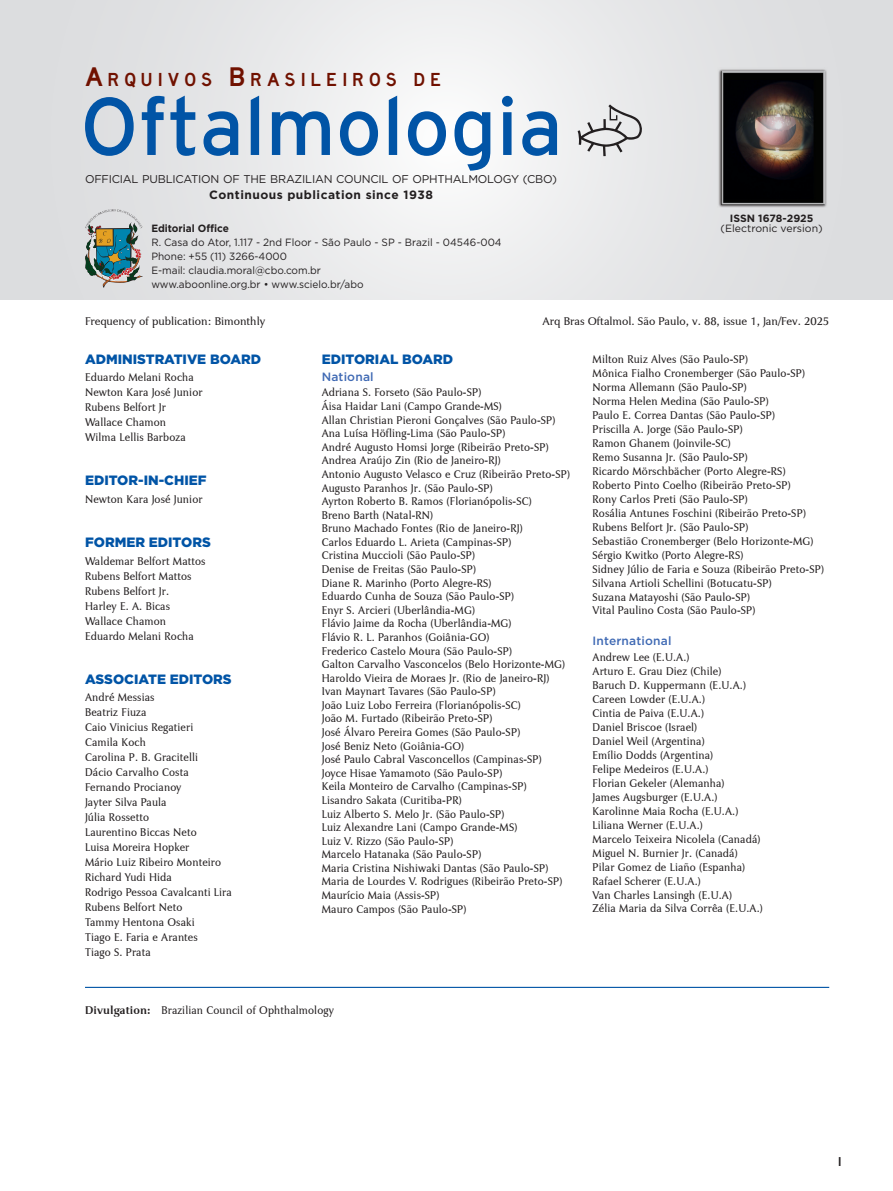
<style>
.page{position:relative;width:893px;height:1191px;background:#fff}
.page>*{position:absolute;margin:0;border:0;box-sizing:border-box;transform-origin:0 0}
.t1{font:17.55px "highwaygothic";letter-spacing:.255em;color:#701100;scale:1.07 1}
.t2{font:900 13.5px "Gotham";color:#0154a6}
.t3{font:500 12.75px "Gotham";color:#231f20}
.t4{font:700 12px "Gotham";letter-spacing:.04em;color:#231f20}
.t5{font:500 12px "Gotham";letter-spacing:.015em;color:#406ab4}
.t6{font:11.25px/13.6px "Jaguar JC Book";letter-spacing:.015em;color:#231f20;scale:.95 1}
.t7{font:11.25px "Jaguar JC Book";letter-spacing:.015em;color:#231f20}
.t8{font:11.25px "Gotham";letter-spacing:-.02em;color:#231f20}
.t9{font:10.5px/14px "Gotham";color:#231f20;scale:.96 1}
.t10{font:10.5px "Gotham";color:#231f20}
.t11{font:700 10.5px "Gotham";color:#231f20;scale:.96 1}
.t12{font:700 10.5px "Gotham";color:#231f20}
.s1{font-size:25.05px}
.s2{font-family:"Jaguar JC Bold"}
</style>
<div class="page">
<svg style="left:0;top:0;width:893px;height:300px;fill:#e5e5e7"></svg>
<hr style="left:85px;top:986px;width:744px;height:2px;background:#0154a6">
<svg style="left:85px;top:96px;width:472px;height:75px"></svg>
<svg style="left:578px;top:104px;width:65px;height:52px;background:#cacacb"></svg>
<svg style="left:85px;top:209px;width:58px;height:79px;background:#8da09d"></svg>
<img style="left:718px;top:68px;width:110px;height:140px">
<h1 class="t1" style="left:85px;top:69px;width:334px"><span class="s1">A</span>RQUIVOS <span class="s1">B</span>RASILEIROS DE</h1>
<p class="t8" style="left:85px;top:172px;width:473px">OFFICIAL PUBLICATION OF THE BRAZILIAN COUNCIL OF OPHTHALMOLOGY (CBO)</p>
<p class="t4" style="left:209px;top:187px;width:225px">Continuous publication since 1938</p>
<p class="t11" style="left:151px;top:222px;width:82px">Editorial Office</p>
<p class="t9" style="left:151px;top:235px;width:366px">R. Casa do Ator, 1.117 - 2nd Floor - São Paulo - SP - Brazil - 04546-004<br>Phone: +55 (11) 3266-4000<br>E-mail: claudia.moral@cbo.com.br<br>www.aboonline.org.br • www.scielo.br/abo</p>
<p class="t12" style="left:730px;top:211px;width:85px">ISSN 1678-2925</p>
<p class="t10" style="left:721px;top:222px;width:104px">(Electronic version)</p>
<p class="t7" style="left:85px;top:314px;width:182px">Frequency of publication: Bimonthly</p>
<p class="t7" style="left:543px;top:314px;width:288px">Arq Bras Oftalmol. São Paulo, v. 88, issue 1, Jan/Fev. 2025</p>
<p class="t2" style="left:85px;top:349px;width:178px">ADMINISTRATIVE BOARD</p>
<p class="t6" style="left:85px;top:369px;width:125px;line-height:15px">Eduardo Melani Rocha<br>Newton Kara José Junior<br>Rubens Belfort Jr<br>Wallace Chamon<br>Wilma Lellis Barboza</p>
<p class="t2" style="left:85px;top:471px;width:123px">EDITOR-IN-CHIEF</p>
<p class="t6" style="left:85px;top:492px;width:125px">Newton Kara José Junior</p>
<p class="t2" style="left:85px;top:533px;width:127px">FORMER EDITORS</p>
<p class="t6" style="left:85px;top:553px;width:128px;line-height:15px">Waldemar Belfort Mattos<br>Rubens Belfort Mattos<br>Rubens Belfort Jr.<br>Harley E. A. Bicas<br>Wallace Chamon<br>Eduardo Melani Rocha</p>
<p class="t2" style="left:85px;top:670px;width:148px">ASSOCIATE EDITORS</p>
<p class="t6" style="left:85px;top:690px;width:156px;line-height:15px">André Messias<br>Beatriz Fiuza<br>Caio Vinicius Regatieri<br>Camila Koch<br>Carolina P. B. Gracitelli<br>Dácio Carvalho Costa<br>Fernando Procianoy<br>Jayter Silva Paula<br>Júlia Rossetto<br>Laurentino Biccas Neto<br>Luisa Moreira Hopker<br>Mário Luiz Ribeiro Monteiro<br>Richard Yudi Hida<br>Rodrigo Pessoa Cavalcanti Lira<br>Rubens Belfort Neto<br>Tammy Hentona Osaki<br>Tiago E. Faria e Arantes<br>Tiago S. Prata</p>
<p class="t2" style="left:322px;top:349px;width:133px">EDITORIAL BOARD</p>
<p class="t5" style="left:322px;top:368px;width:53px">National</p>
<p class="t6" style="left:322px;top:386px;width:263px">Adriana S. Forseto (São Paulo-SP)<br>Áisa Haidar Lani (Campo Grande-MS)<br>Allan Christian Pieroni Gonçalves (São Paulo-SP)<br>Ana Luísa Höfling-Lima (São Paulo-SP)<br>André Augusto Homsi Jorge (Ribeirão Preto-SP)<br>Andrea Araújo Zin (Rio de Janeiro-RJ)<br>Antonio Augusto Velasco e Cruz (Ribeirão Preto-SP)<br>Augusto Paranhos Jr. (São Paulo-SP)<br>Ayrton Roberto B. Ramos (Florianópolis-SC)<br>Breno Barth (Natal-RN)<br>Bruno Machado Fontes (Rio de Janeiro-RJ)<br>Carlos Eduardo L. Arieta (Campinas-SP)<br>Cristina Muccioli (São Paulo-SP)<br>Denise de Freitas (São Paulo-SP)<br>Diane R. Marinho (Porto Alegre-RS)<br>Eduardo Cunha de Souza (São Paulo-SP)<br>Enyr S. Arcieri (Uberlândia-MG)<br>Flávio Jaime da Rocha (Uberlândia-MG)<br>Flávio R. L. Paranhos (Goiânia-GO)<br>Frederico Castelo Moura (São Paulo-SP)<br>Galton Carvalho Vasconcelos (Belo Horizonte-MG)<br>Haroldo Vieira de Moraes Jr. (Rio de Janeiro-RJ)<br>Ivan Maynart Tavares (São Paulo-SP)<br>João Luiz Lobo Ferreira (Florianópolis-SC)<br>João M. Furtado (Ribeirão Preto-SP)<br>José Álvaro Pereira Gomes (São Paulo-SP)<br>José Beniz Neto (Goiânia-GO)<br>José Paulo Cabral Vasconcellos (Campinas-SP)<br>Joyce Hisae Yamamoto (São Paulo-SP)<br>Keila Monteiro de Carvalho (Campinas-SP)<br>Lisandro Sakata (Curitiba-PR)<br>Luiz Alberto S. Melo Jr. (São Paulo-SP)<br>Luiz Alexandre Lani (Campo Grande-MS)<br>Luiz V. Rizzo (São Paulo-SP)<br>Marcelo Hatanaka (São Paulo-SP)<br>Maria Cristina Nishiwaki Dantas (São Paulo-SP)<br>Maria de Lourdes V. Rodrigues (Ribeirão Preto-SP)<br>Maurício Maia (Assis-SP)<br>Mauro Campos (São Paulo-SP)</p>
<p class="t6" style="left:85px;top:1003px;width:263px"><span class="s2">Divulgation:</span> Brazilian Council of Ophthalmology</p>
<p class="t6" style="left:592px;top:352px;width:245px">Milton Ruiz Alves (São Paulo-SP)<br>Mônica Fialho Cronemberger (São Paulo-SP)<br>Norma Allemann (São Paulo-SP)<br>Norma Helen Medina (São Paulo-SP)<br>Paulo E. Correa Dantas (São Paulo-SP)<br>Priscilla A. Jorge (São Paulo-SP)<br>Ramon Ghanem (Joinvile-SC)<br>Remo Susanna Jr. (São Paulo-SP)<br>Ricardo Mörschbächer (Porto Alegre-RS)<br>Roberto Pinto Coelho (Ribeirão Preto-SP)<br>Rony Carlos Preti (São Paulo-SP)<br>Rosália Antunes Foschini (Ribeirão Preto-SP)<br>Rubens Belfort Jr. (São Paulo-SP)<br>Sebastião Cronemberger (Belo Horizonte-MG)<br>Sérgio Kwitko (Porto Alegre-RS)<br>Sidney Júlio de Faria e Souza (Ribeirão Preto-SP)<br>Silvana Artioli Schellini (Botucatu-SP)<br>Suzana Matayoshi (São Paulo-SP)<br>Vital Paulino Costa (São Paulo-SP)</p>
<p class="t5" style="left:592px;top:633px;width:80px">International</p>
<p class="t6" style="left:592px;top:650px;width:181px">Andrew Lee (E.U.A.)<br>Arturo E. Grau Diez (Chile)<br>Baruch D. Kuppermann (E.U.A.)<br>Careen Lowder (E.U.A.)<br>Cintia de Paiva (E.U.A.)<br>Daniel Briscoe (Israel)<br>Daniel Weil (Argentina)<br>Emílio Dodds (Argentina)<br>Felipe Medeiros (E.U.A.)<br>Florian Gekeler (Alemanha)<br>James Augsburger (E.U.A.)<br>Karolinne Maia Rocha (E.U.A.)<br>Liliana Werner (E.U.A.)<br>Marcelo Teixeira Nicolela (Canadá)<br>Miguel N. Burnier Jr. (Canadá)<br>Pilar Gomez de Liaño (Espanha)<br>Rafael Scherer (E.U.A.)<br>Van Charles Lansingh (E.U.A)<br>Zélia Maria da Silva Corrêa (E.U.A.)</p>
<p class="t3" style="left:838px;top:1153px;width:6px">I</p>
</div>
